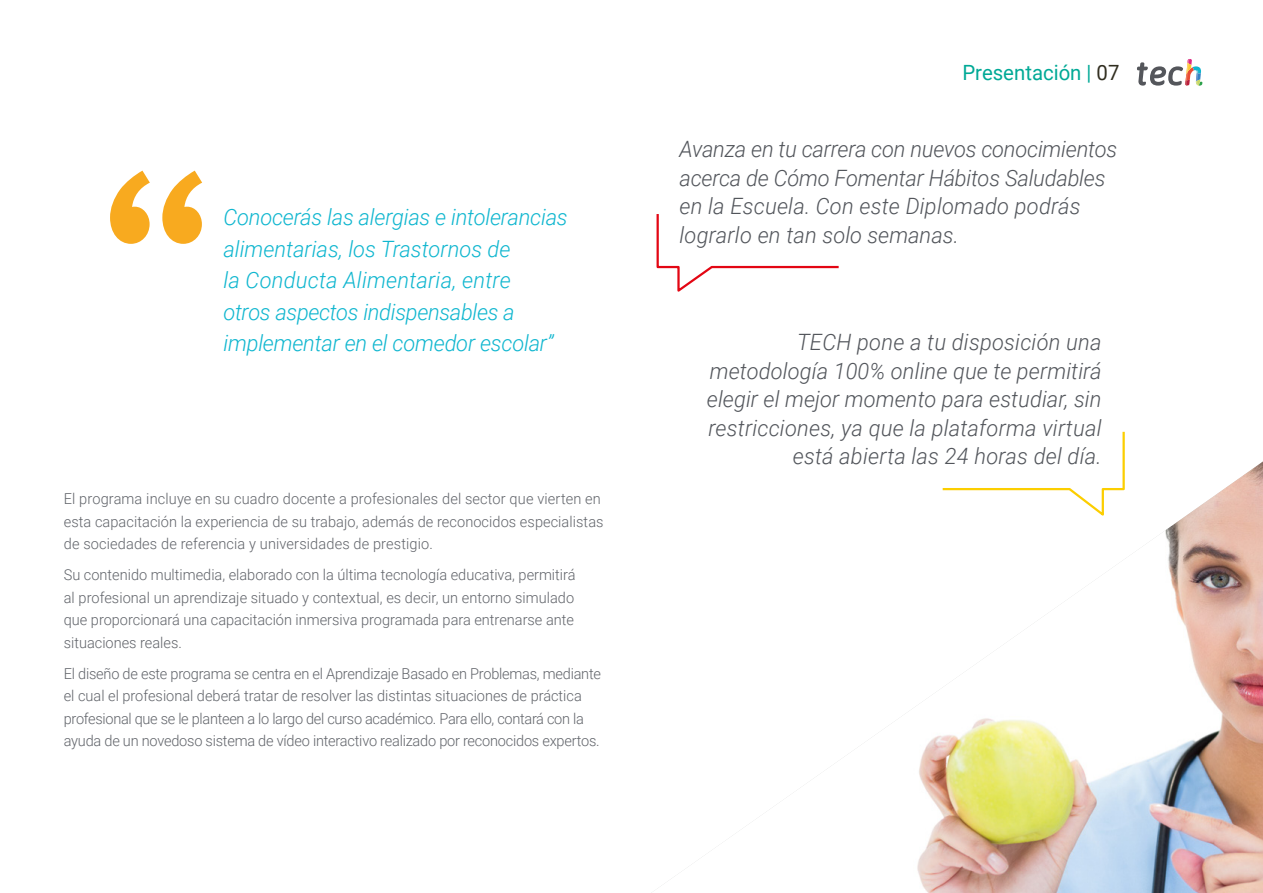
<style>
.page{position:relative;width:1263px;height:893px;background:#fff}
.page>*{position:absolute;margin:0;border:0;box-sizing:border-box;transform-origin:0 0}
.t1{font:italic 300 22.5px/28.5px "Roboto";letter-spacing:.005em;color:#52555b;text-align:right}
.t2{font:italic 300 22.5px/31.5px "Roboto";letter-spacing:-.01em;color:#0fb6cf}
.t3{font:21px "Roboto";color:#00a996}
.t4{font:300 15px/22.5px "Roboto";color:#61646a}
.s1{color:#312e20}
</style>
<div class="page">
<img style="left:654px;top:461px;width:609px;height:432px">
<svg style="left:940px;top:431px;width:186px;height:88px"></svg>
<svg style="left:656px;top:214px;width:183px;height:78px"></svg>
<svg style="left:110px;top:171px;width:92px;height:73px"></svg>
<svg style="left:1137px;top:59px;width:65px;height:27px"></svg>
<h1 class="t2" style="left:223px;top:201px;width:346px">Conocerás las alergias e intolerancias alimentarias, los Trastornos de<br>la Conducta Alimentaria, entre<br>otros aspectos indispensables a implementar en el comedor escolar”</h1>
<p class="t4" style="left:64px;top:487px;width:541px">El programa incluye en su cuadro docente a profesionales del sector que vierten en esta capacitación la experiencia de su trabajo, además de reconocidos especialistas de sociedades de referencia y universidades de prestigio.</p>
<p class="t4" style="left:64px;top:563px;width:513px;text-align:justify">Su contenido multimedia, elaborado con la última tecnología educativa, permitirá al profesional un aprendizaje situado y contextual, es decir, un entorno simulado que proporcionará una capacitación inmersiva programada para entrenarse ante situaciones reales.</p>
<p class="t4" style="left:64px;top:662px;width:539px">El diseño de este programa se centra en el Aprendizaje Basado en Problemas, mediante el cual el profesional deberá tratar de resolver las distintas situaciones de práctica profesional que se le planteen a lo largo del curso académico. Para ello, contará con la ayuda de un novedoso sistema de vídeo interactivo realizado por reconocidos expertos.</p>
<h2 class="t3" style="left:962px;top:57px;width:159px">Presentación | <span class="s1">07</span></h2>
<h1 class="t1" style="left:679px;top:134px;width:439px;text-align:left">Avanza en tu carrera con nuevos conocimientos acerca de Cómo Fomentar Hábitos Saludables en la Escuela. Con este Diplomado podrás lograrlo en tan solo semanas.</h1>
<h1 class="t1" style="left:707px;top:327px;width:396px">TECH pone a tu disposición una metodología 100% online que te permitirá elegir el mejor momento para estudiar, sin restricciones, ya que la plataforma virtual está abierta las 24 horas del día.</h1>
</div>
